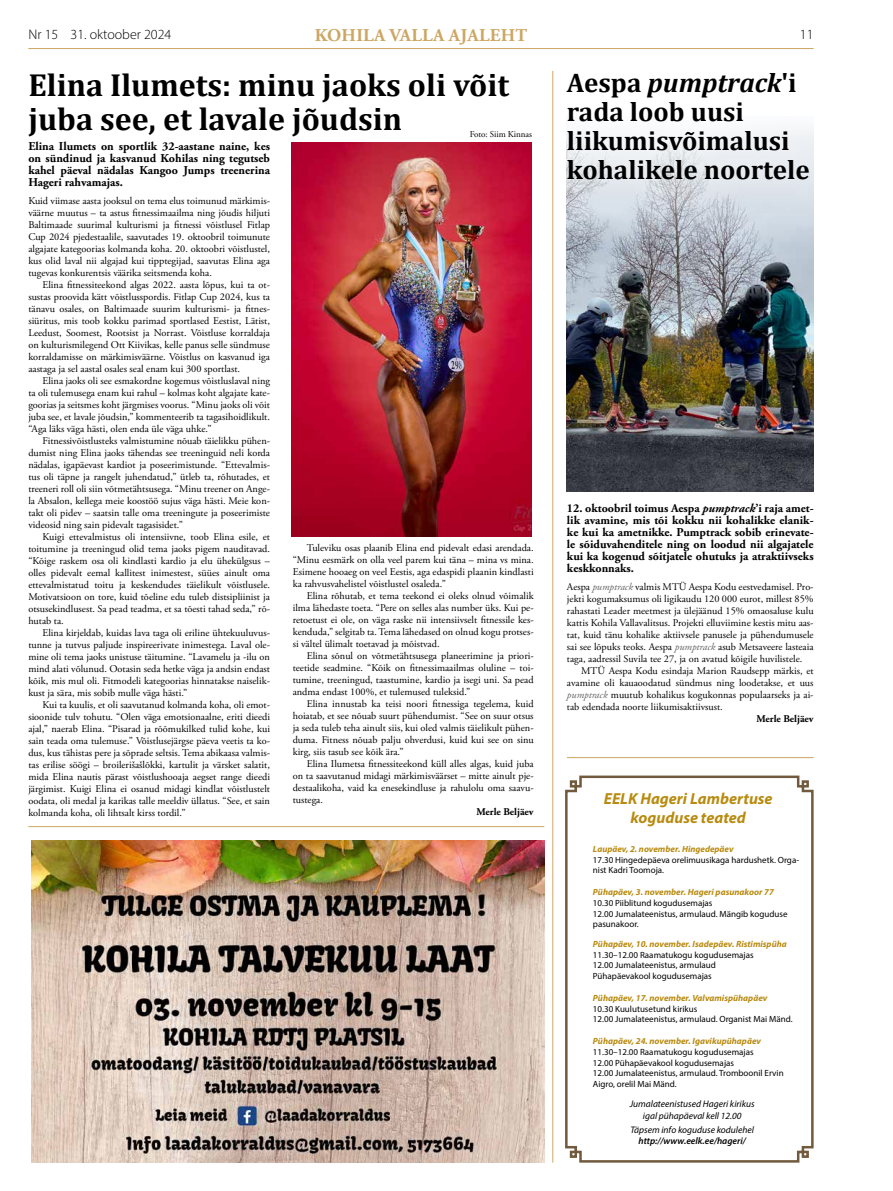
<style>
.page{position:relative;width:893px;height:1191px;background:#fff}
.page>*{position:absolute;margin:0;border:0;box-sizing:border-box;transform-origin:0 0}
.t1{font:700 32px/34px "Cambria";color:#000}
.t2{font:700 27px/29px "Cambria";color:#000}
.t3{font:700 18px "Adobe Garamond Pro";letter-spacing:.015em;color:#cda662}
.t4{font:italic 700 16px/19.2px "Myriad Pro";color:#b88b10;text-align:center}
.t5{font:300 14px "Myriad Pro";color:#000}
.t6{font:700 12px/12px "Adobe Garamond Pro";color:#000;text-align:justify}
.t7{font:10.3px/12px "Adobe Garamond Pro";color:#000;text-align:justify}
.t8{font:700 10.3px "Adobe Garamond Pro";color:#000}
.t9{font:italic 9.5px/11.4px "Myriad Pro";color:#000;text-align:center}
.t10{font:italic 600 9.5px "Myriad Pro";color:#000}
.t11{font:9px/10.8px "Myriad Pro";color:#000}
.t12{font:italic 700 9px "Myriad Pro";color:#b88b10}
.t13{font:9px "Adobe Garamond Pro";letter-spacing:-.005em;color:#000}
.s1{font-style:italic}
.s2{font-style:italic;color:#666}
</style>
<div class="page">
<hr style="left:28px;top:48px;width:786px;height:1px;background:#cda662">
<svg style="left:565px;top:775px;width:249px;height:388px"></svg>
<img style="left:567px;top:129px;width:247px;height:363px">
<hr style="left:552px;top:71px;width:1px;height:1091px;background:#cda662">
<img style="left:292px;top:143px;width:239px;height:394px">
<img style="left:31px;top:840px;width:513px;height:322px">
<hr style="left:28px;top:826px;width:516px;height:1px;background:#cda662">
<hr style="left:567px;top:757px;width:247px;height:1px;background:#cda662">
<h3 class="t5" style="left:28px;top:26px;width:144px">Nr 15 31. oktoober 2024</h3>
<h3 class="t3" style="left:315px;top:25px;width:214px">KOHILA VALLA AJALEHT</h3>
<h3 class="t5" style="left:800px;top:26px;width:15px">11</h3>
<h1 class="t1" style="left:28px;top:67px;width:482px">Elina Ilumets: minu jaoks oli võit juba see, et lavale jõudsin</h1>
<p class="t13" style="left:470px;top:129px;width:64px">Foto: Siim Kinnas</p>
<p class="t6" style="left:28px;top:141px;width:243px">Elina Ilumets on sportlik 32-aastane naine, kes on sündinud ja kasvanud Kohilas ning tegutseb kahel päeval nädalas Kangoo Jumps treenerina Hageri rahvamajas.</p>
<p class="t7" style="left:28px;top:195px;width:243px">Kuid viimase aasta jooksul on tema elus toimunud märkimis&shy;väärne muutus – ta astus fitnessimaailma ning jõudis hiljuti Baltimaade suurimal kulturismi ja fitnessi võistlusel Fitlap Cup 2024 pjedestaalile, saavutades 19. oktoobril toimunute algajate kategoorias kolmanda koha. 20. oktoobri võistlustel, kus olid laval nii algajad kui tipptegijad, saavutas Elina aga tugevas konkurentsis väärika seitsmenda koha.</p>
<p class="t7" style="left:28px;top:279px;width:243px;text-indent:14px">Elina fitnessiteekond algas 2022. aasta lõpus, kui ta ot&shy;sustas proovida kätt võistlusspordis. Fitlap Cup 2024, kus ta tänavu osales, on Baltimaade suurim kulturismi- ja fitnes&shy;siüritus, mis toob kokku parimad sportlased Eestist, Lätist, Leedust, Soomest, Rootsist ja Norrast. Võistluse korraldaja on kulturismilegend Ott Kiivikas, kelle panus selle sündmuse korraldamisse on märkimisväärne. Võistlus on kasvanud iga aastaga ja sel aastal osales seal enam kui 300 sportlast.</p>
<p class="t7" style="left:28px;top:375px;width:243px;text-indent:14px">Elina jaoks oli see esmakordne kogemus võistluslaval ning ta oli tulemusega enam kui rahul – kolmas koht algajate kate&shy;goorias ja seitsmes koht järgmises voorus. “Minu jaoks oli võit juba see, et lavale jõudsin,” kommenteerib ta tagasihoidlikult. “Aga läks väga hästi, olen enda üle väga uhke.”</p>
<p class="t7" style="left:28px;top:435px;width:243px;text-indent:14px">Fitnessivõistlusteks valmistumine nõuab täielikku pühen&shy;dumist ning Elina jaoks tähendas see treeninguid neli korda nädalas, igapäevast kardiot ja poseerimistunde. “Ettevalmis&shy;tus oli täpne ja rangelt juhendatud,” ütleb ta, rõhutades, et treeneri roll oli siin võtmetähtsusega. “Minu treener on Ange&shy;la Absalon, kellega meie koostöö sujus väga hästi. Meie kon&shy;takt oli pidev – saatsin talle oma treeningute ja poseerimiste videosid ning sain pidevalt tagasisidet.”</p>
<p class="t7" style="left:28px;top:531px;width:243px;text-indent:14px">Kuigi ettevalmistus oli intensiivne, toob Elina esile, et toitumine ja treeningud olid tema jaoks pigem nauditavad. “Kõige raskem osa oli kindlasti kardio ja elu ühekülgsus – olles pidevalt eemal kallitest inimestest, süües ainult oma ettevalmistatud toitu ja keskendudes täielikult võistlusele.<br>Motivatsioon on tore, kuid tõeline edu tuleb distsipliinist ja otsusekindlusest. Sa pead teadma, et sa tõesti tahad seda,” rõ&shy;hutab ta.</p>
<p class="t7" style="left:28px;top:627px;width:243px;text-indent:14px">Elina kirjeldab, kuidas lava taga oli eriline ühtekuuluvus&shy;tunne ja tutvus paljude inspireerivate inimestega. Laval ole&shy;mine oli tema jaoks unistuse täitumine. “Lavamelu ja -ilu on mind alati võlunud. Ootasin seda hetke väga ja andsin endast kõik, mis mul oli. Fitmodeli kategoorias hinnatakse naiselik&shy;kust ja sära, mis sobib mulle väga hästi.”</p>
<p class="t7" style="left:28px;top:699px;width:243px;text-indent:14px">Kui ta kuulis, et oli saavutanud kolmanda koha, oli emot&shy;sioonide tulv tohutu. “Olen väga emotsionaalne, eriti dieedi ajal,” naerab Elina. “Pisarad ja rõõmukilked tulid kohe, kui sain teada oma tulemuse.” Võistlusejärgse päeva veetis ta ko&shy;dus, kus tähistas pere ja sõprade seltsis. Tema abikaasa valmis&shy;tas erilise söögi – broilerišašlõkki, kartulit ja värsket salatit, mida Elina nautis pärast võistlushooaja aegset range dieedi järgimist. Kuigi Elina ei osanud midagi kindlat võistlustelt oodata, oli medal ja karikas talle meeldiv üllatus. “See, et sain kolmanda koha, oli lihtsalt kirss tordil.”</p>
<p class="t7" style="left:293px;top:541px;width:242px;text-indent:14px">Tuleviku osas plaanib Elina end pidevalt edasi arendada. “Minu eesmärk on olla veel parem kui täna – mina vs mina.<br>Esimene hooaeg on veel Eestis, aga edaspidi plaanin kindlasti ka rahvusvahelistel võistlustel osaleda.”</p>
<p class="t7" style="left:293px;top:589px;width:242px;text-indent:14px">Elina rõhutab, et tema teekond ei oleks olnud võimalik ilma lähedaste toeta. “Pere on selles alas number üks. Kui pe&shy;retoetust ei ole, on väga raske nii intensiivselt fitnessile kes&shy;kenduda,” selgitab ta. Tema lähedased on olnud kogu protses&shy;si vältel ülimalt toetavad ja mõistvad.</p>
<p class="t7" style="left:293px;top:649px;width:242px;text-indent:14px">Elina sõnul on võtmetähtsusega planeerimine ja priori&shy;teetide seadmine. “Kõik on fitnessimaailmas oluline – toi&shy;tumine, treeningud, taastumine, kardio ja isegi uni. Sa pead andma endast 100%, et tulemused tuleksid.”</p>
<p class="t7" style="left:293px;top:697px;width:242px;text-indent:14px">Elina innustab ka teisi noori fitnessiga tegelema, kuid hoiatab, et see nõuab suurt pühendumist. “See on suur otsus ja seda tuleb teha ainult siis, kui oled valmis täielikult pühen&shy;duma. Fitness nõuab palju ohverdusi, kuid kui see on sinu kirg, siis tasub see kõik ära.”</p>
<p class="t7" style="left:293px;top:757px;width:242px;text-indent:14px">Elina Ilumetsa fitnessiteekond küll alles algas, kuid juba on ta saavutanud midagi märkimisväärset – mitte ainult pje&shy;destaalikoha, vaid ka enesekindluse ja rahulolu oma saavu&shy;tustega.</p>
<p class="t8" style="left:476px;top:805px;width:59px">Merle Beljäev</p>
<h2 class="t2" style="left:567px;top:67px;width:244px">Aespa <span class="s1">pumptrack</span>'i rada loob uusi liikumisvõimalusi kohalikele noortele</h2>
<p class="t6" style="left:567px;top:502px;width:248px">12. oktoobril toimus Aespa <span class="s1">pumptrack</span>’i raja amet&shy;lik avamine, mis tõi kokku nii kohalikke elanik&shy;ke kui ka ametnikke. Pumptrack sobib erinevate&shy;le sõiduvahenditele ning on loodud nii algajatele kui ka kogenud sõitjatele ohutuks ja atraktiivseks keskkonnaks.</p>
<p class="t7" style="left:567px;top:581px;width:248px">Aespa <span class="s2">pumptrack</span> valmis MTÜ Aespa Kodu eestvedamisel. Pro&shy;jekti kogumaksumus oli ligikaudu 120 000 eurot, millest 85% rahastati Leader meetmest ja ülejäänud 15% omaosaluse kulu kattis Kohila Vallavalitsus. Projekti elluviimine kestis mitu aas&shy;tat, kuid tänu kohalike aktiivsele panusele ja pühendumusele sai see lõpuks teoks. Aespa <span class="s2">pumptrack</span> asub Metsaveere lasteaia taga, aadressil Suvila tee 27, ja on avatud kõigile huvilistele.</p>
<p class="t7" style="left:567px;top:665px;width:248px;text-indent:14px">MTÜ Aespa Kodu esindaja Marion Raudsepp märkis, et avamine oli kauaoodatud sündmus ning loodetakse, et uus <span class="s2">pumptrack</span> muutub kohalikus kogukonnas populaarseks ja ai&shy;tab edendada noorte liikumisaktiivsust.</p>
<p class="t8" style="left:756px;top:712px;width:59px">Merle Beljäev</p>
<h3 class="t4" style="left:604px;top:788px;width:170px">EELK Hageri Lambertuse koguduse teated</h3>
<p class="t12" style="left:593px;top:843px;width:142px">Laupäev, 2. november. Hingedepäev</p>
<p class="t11" style="left:593px;top:854px;width:208px">17.30 Hingedepäeva orelimuusikaga hardushetk. Orga&shy;nist Kadri Toomoja.</p>
<p class="t12" style="left:593px;top:886px;width:182px">Pühapäev, 3. november. Hageri pasunakoor 77</p>
<p class="t11" style="left:593px;top:897px;width:196px">10.30 Piiblitund kogudusemajas<br>12.00 Jumalateenistus, armulaud. Mängib koguduse pasunakoor.</p>
<p class="t12" style="left:593px;top:937px;width:195px">Pühapäev, 10. november. Isadepäev. Ristimispüha</p>
<p class="t11" style="left:593px;top:949px;width:162px">11.30–12.00 Raamatukogu kogudusemajas<br>12.00 Jumalateenistus, armulaud<br>Pühapäevakool kogudusemajas</p>
<p class="t12" style="left:593px;top:991px;width:176px">Pühapäev, 17. november. Valvamispühapäev</p>
<p class="t11" style="left:593px;top:1003px;width:201px">10.30 Kuulutusetund kirikus<br>12.00 Jumalateenistus, armulaud. Organist Mai Mänd.</p>
<p class="t12" style="left:593px;top:1035px;width:170px">Pühapäev, 24. november. Igavikupühapäev</p>
<p class="t11" style="left:593px;top:1046px;width:192px">11.30–12.00 Raamatukogu kogudusemajas<br>12.00 Pühapäevakool kogudusemajas<br>12.00 Jumalateenistus, armulaud. Tromboonil Ervin Aigro, orelil Mai Mänd.</p>
<p class="t9" style="left:630px;top:1098px;width:126px">Jumalateenistused Hageri kirikus igal pühapäeval kell 12.00</p>
<p class="t9" style="left:630px;top:1123px;width:125px">Täpsem info koguduse kodulehel</p>
<p class="t10" style="left:638px;top:1135px;width:109px">http://www.eelk.ee/hageri/</p>
</div>
